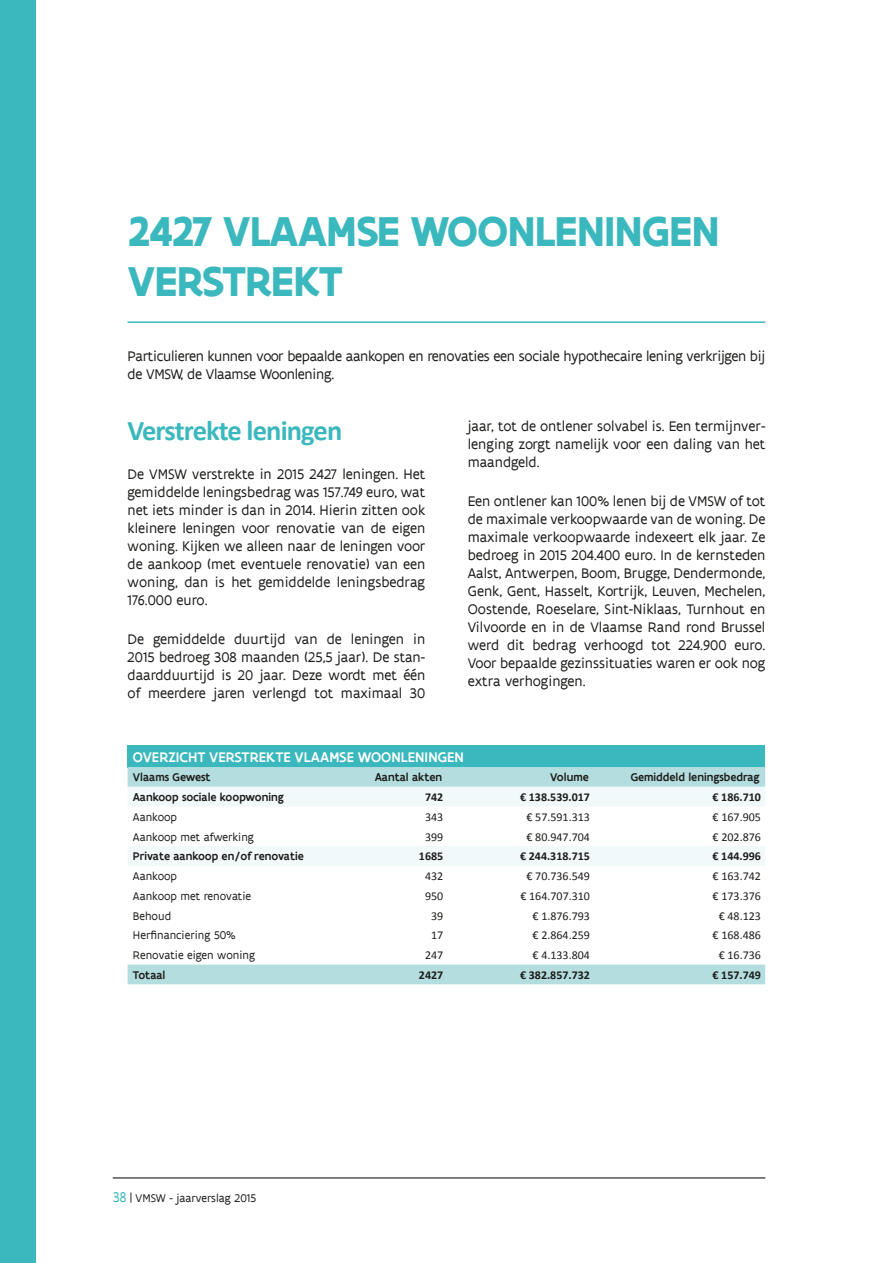
<style>
.page{position:relative;width:893px;height:1263px;background:#fff}
.page>*{position:absolute;margin:0;border:0;box-sizing:border-box;transform-origin:0 0}
.t1{font:700 45px/49.5px "Flanders Art Sans";letter-spacing:-.025em;color:#3bb8bd;scale:.95 1}
.t2{font:700 28.5px "Calibri";letter-spacing:-.03em;color:#3bb8bd}
.t3{font:15px/18px "Flanders Art Sans";color:#1d1d1b;text-align:justify}
.t4{font:15px/18px "Flanders Art Sans";letter-spacing:-.02em;color:#1d1d1b}
.t5{font:500 15px "Flanders Art Sans";letter-spacing:.005em;color:#fff}
.t6{font:12px "Calibri";color:#1d1d1b}
.t7{font:12px "Flanders Art Sans";color:#1d1d1b}
.t8{font:500 12px "Flanders Art Sans";color:#1d1d1b}
.t9{font:700 12px "Calibri";color:#1d1d1b}
.s1{font-size:15.15px;color:#3bb8bd}
</style>
<div class="page">
<div style="left:0;top:0;width:36px;height:1263px;background:#3bb8bd"></div>
<hr style="left:113px;top:1177px;width:652px;height:1px;background:#000">
<hr style="left:128px;top:321px;width:637px;height:2px;background:#3bb8bd">
<div style="left:128px;top:745px;width:637px;height:22px;background:#3bb8bd"></div>
<svg style="left:128px;top:767px;width:637px;height:217px"></svg>
<svg style="left:128px;top:787px;width:637px;height:79px"></svg>
<h1 class="t1" style="left:128px;top:207px;width:625px">2427 VLAAMSE WOONLENINGEN<br>VERSTREKT</h1>
<p class="t4" style="left:128px;top:347px;width:639px">Particulieren kunnen voor bepaalde aankopen en renovaties een sociale hypothecaire lening verkrijgen bij de VMSW, de Vlaamse Woonlening.</p>
<h2 class="t2" style="left:128px;top:410px;width:216px">Verstrekte leningen</h2>
<p class="t3" style="left:128px;top:465px;width:299px">De VMSW verstrekte in 2015 2427 leningen. Het gemiddelde leningsbedrag was 157.749 euro, wat net iets minder is dan in 2014. Hierin zitten ook kleinere leningen voor renovatie van de eigen woning. Kijken we alleen naar de leningen voor de aankoop (met eventuele renovatie) van een woning, dan is het gemiddelde leningsbedrag 176.000 euro.</p>
<p class="t3" style="left:128px;top:631px;width:299px">De gemiddelde duurtijd van de leningen in 2015 bedroeg 308 maanden (25,5 jaar). De stan&shy;daardduurtijd is 20 jaar. Deze wordt met één of meerdere jaren verlengd tot maximaal 30</p>
<p class="t3" style="left:468px;top:417px;width:299px">jaar, tot de ontlener solvabel is. Een termijnver&shy;lenging zorgt namelijk voor een daling van het maandgeld.</p>
<p class="t3" style="left:468px;top:492px;width:299px">Een ontlener kan 100% lenen bij de VMSW of tot de maximale verkoopwaarde van de woning. De maximale verkoopwaarde indexeert elk jaar. Ze bedroeg in 2015 204.400 euro. In de kernsteden Aalst, Antwerpen, Boom, Brugge, Dendermonde, Genk, Gent, Hasselt, Kortrijk, Leuven, Mechelen, Oostende, Roeselare, Sint-Niklaas, Turnhout en Vilvoorde en in de Vlaamse Rand rond Brussel werd dit bedrag verhoogd tot 224.900 euro.<br>Voor bepaalde gezinssituaties waren er ook nog extra verhogingen.</p>
<p class="t5" style="left:133px;top:747px;width:332px">OVERZICHT VERSTREKTE VLAAMSE WOONLENINGEN</p>
<p class="t8" style="left:133px;top:770px;width:79px">Vlaams Gewest</p>
<p class="t8" style="left:375px;top:770px;width:69px">Aantal akten</p>
<p class="t8" style="left:550px;top:770px;width:40px">Volume</p>
<p class="t8" style="left:631px;top:770px;width:131px">Gemiddeld leningsbedrag</p>
<p class="t8" style="left:133px;top:790px;width:153px">Aankoop sociale koopwoning</p>
<p class="t9" style="left:425px;top:789px;width:20px">742</p>
<p class="t9" style="left:520px;top:789px;width:71px">€ 138.539.017</p>
<p class="t9" style="left:712px;top:789px;width:50px">€ 186.710</p>
<p class="t7" style="left:133px;top:810px;width:46px">Aankoop</p>
<p class="t6" style="left:425px;top:809px;width:20px">343</p>
<p class="t6" style="left:526px;top:809px;width:65px">€ 57.591.313</p>
<p class="t6" style="left:713px;top:809px;width:50px">€ 167.905</p>
<p class="t7" style="left:133px;top:829px;width:123px">Aankoop met afwerking</p>
<p class="t6" style="left:425px;top:828px;width:20px">399</p>
<p class="t6" style="left:526px;top:828px;width:65px">€ 80.947.704</p>
<p class="t6" style="left:713px;top:828px;width:50px">€ 202.876</p>
<p class="t8" style="left:133px;top:849px;width:172px">Private aankoop en/of renovatie</p>
<p class="t9" style="left:419px;top:848px;width:26px">1685</p>
<p class="t9" style="left:520px;top:848px;width:71px">€ 244.318.715</p>
<p class="t9" style="left:712px;top:848px;width:50px">€ 144.996</p>
<p class="t7" style="left:133px;top:869px;width:46px">Aankoop</p>
<p class="t6" style="left:425px;top:868px;width:20px">432</p>
<p class="t6" style="left:526px;top:868px;width:65px">€ 70.736.549</p>
<p class="t6" style="left:713px;top:868px;width:50px">€ 163.742</p>
<p class="t7" style="left:133px;top:889px;width:120px">Aankoop met renovatie</p>
<p class="t6" style="left:425px;top:888px;width:20px">950</p>
<p class="t6" style="left:520px;top:888px;width:71px">€ 164.707.310</p>
<p class="t6" style="left:713px;top:888px;width:50px">€ 173.376</p>
<p class="t7" style="left:133px;top:908px;width:40px">Behoud</p>
<p class="t6" style="left:431px;top:907px;width:14px">39</p>
<p class="t6" style="left:533px;top:907px;width:59px">€ 1.876.793</p>
<p class="t6" style="left:719px;top:907px;width:44px">€ 48.123</p>
<p class="t7" style="left:133px;top:928px;width:104px">Herfinanciering 50%</p>
<p class="t6" style="left:431px;top:927px;width:14px">17</p>
<p class="t6" style="left:533px;top:927px;width:59px">€ 2.864.259</p>
<p class="t6" style="left:713px;top:927px;width:50px">€ 168.486</p>
<p class="t7" style="left:133px;top:948px;width:124px">Renovatie eigen woning</p>
<p class="t6" style="left:425px;top:947px;width:20px">247</p>
<p class="t6" style="left:533px;top:947px;width:59px">€ 4.133.804</p>
<p class="t6" style="left:719px;top:947px;width:44px">€ 16.736</p>
<p class="t8" style="left:133px;top:967px;width:34px">Totaal</p>
<p class="t9" style="left:419px;top:966px;width:26px">2427</p>
<p class="t9" style="left:520px;top:966px;width:71px">€ 382.857.732</p>
<p class="t9" style="left:712px;top:966px;width:50px">€ 157.749</p>
<p class="t7" style="left:113px;top:1191px;width:144px"><span class="s1">38</span> | VMSW - jaarverslag 2015</p>
</div>
